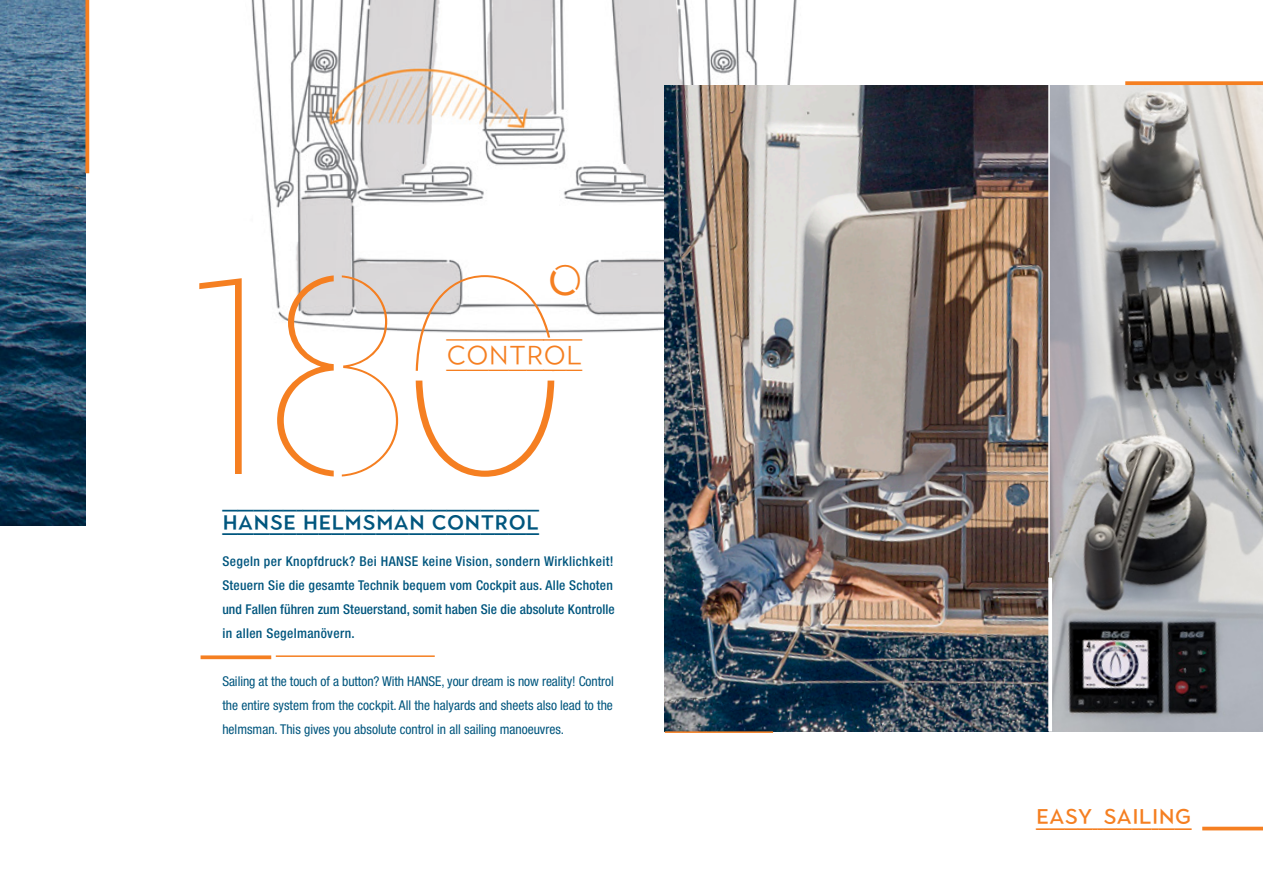
<style>
.page{position:relative;width:1263px;height:893px;background:#fff}
.page>*{position:absolute;margin:0;border:0;box-sizing:border-box;transform-origin:0 0}
.t1{font:45.3px "Town 70 Accent Light 2";color:#f57f21}
.t2{font:42.3px "Town 40 Stencil Regular Mixed";color:#f57f21}
.t3{font:36px "Town 70 Accent Regular 2";color:#00567e}
.Fliesstext{font:30px "Town 70 Accent Regular 1";color:#f57f21}
.Fliesstext-2{font:500 condensed 13.5px/24px "Helvetica Neue LT Pro";letter-spacing:.02em;color:#00567e}
.Fliesstext-3{font:condensed 13.5px/24px "Helvetica Neue LT Pro";color:#00567e;text-align:justify}
</style>
<div class="page">
<img style="left:0;top:0;width:85px;height:525px">
<img style="left:251px;top:0;width:546px;height:356px">
<img style="left:665px;top:85px;width:598px;height:646px">
<svg style="left:199px;top:275px;width:355px;height:202px"></svg>
<svg style="left:201px;top:655px;width:70px;height:4px"></svg>
<hr style="left:276px;top:655px;width:159px;height:2px;background:#f57f21">
<hr style="left:1202px;top:827px;width:61px;height:3px;background:#f57f21">
<svg style="left:85px;top:0;width:4px;height:173px"></svg>
<hr style="left:665px;top:731px;width:108px;height:2px;background:#f57f21">
<svg style="left:1125px;top:81px;width:138px;height:4px"></svg>
<svg style="left:1048px;top:578px;width:4px;height:153px"></svg>
<hr style="left:1048px;top:85px;width:2px;height:477px;background:#fff">
<p class="t2" style="left:548px;top:256px;width:35px">o</p>
<p class="t1" style="left:447px;top:329px;width:137px">CONTROL</p>
<p class="t3" style="left:222px;top:501px;width:318px">HANSE HELMSMAN CONTROL</p>
<p class="Fliesstext-2" style="left:222px;top:549px;width:394px">Segeln per Knopfdruck? Bei HANSE keine Vision, sondern Wirklichkeit!<br>Steuern Sie die gesamte Technik bequem vom Cockpit aus. Alle Schoten und Fallen führen zum Steuerstand, somit haben Sie die absolute Kontrolle in allen Segelmanövern.</p>
<p class="Fliesstext-3" style="left:222px;top:669px;width:393px">Sailing at the touch of a button? With HANSE, your dream is now reality! Control the entire system from the cockpit. All the halyards and sheets also lead to the helmsman. This gives you absolute control in all sailing manoeuvres.</p>
<p class="Fliesstext" style="left:1036px;top:802px;width:157px">EASY SAILING</p>
</div>
